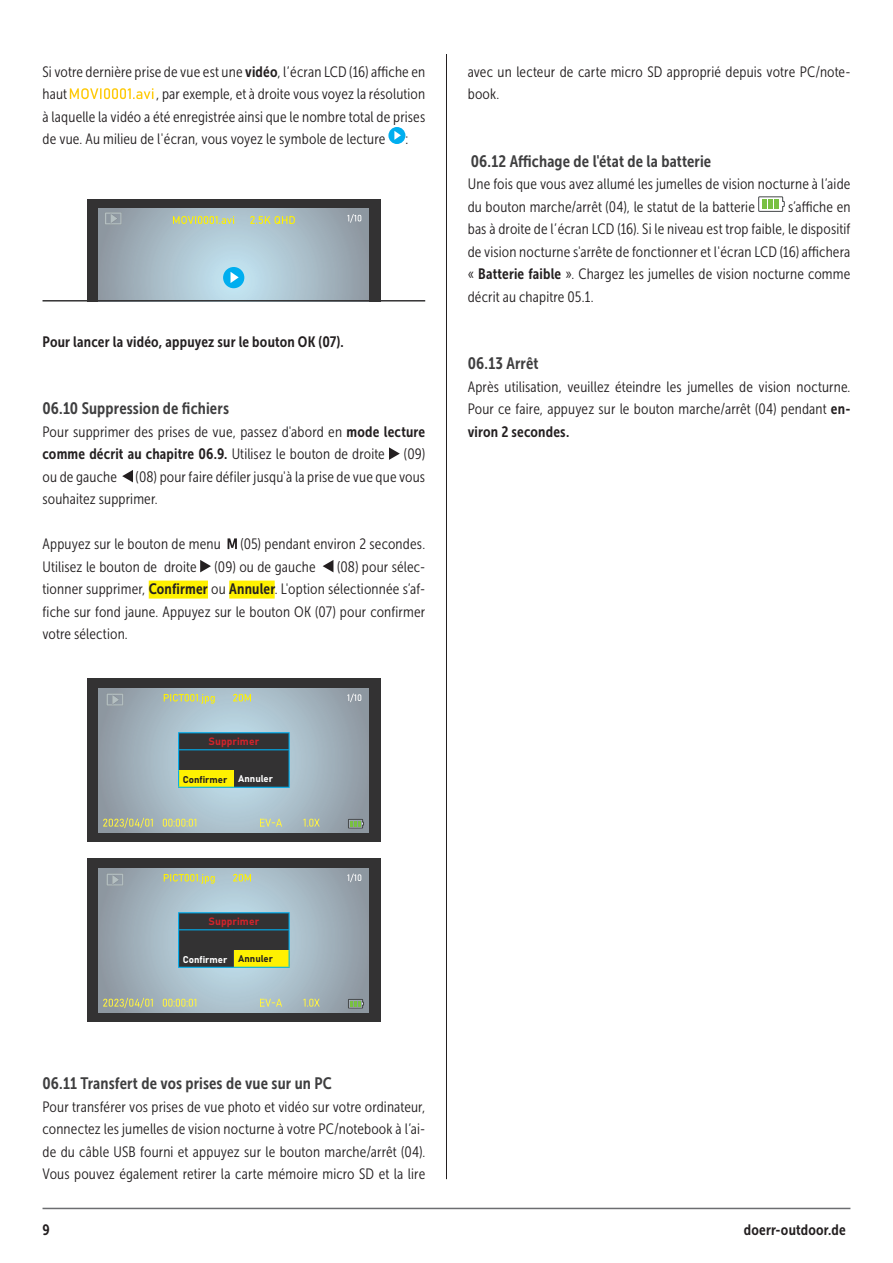
<style>
.page{position:relative;width:893px;height:1263px;background:#fff}
.page>*{position:absolute;margin:0;border:0;box-sizing:border-box;transform-origin:0 0}
.t1{font:16.5px "Museo Sans Cond 700";letter-spacing:.01em;color:#3e3e3f}
.t2{font:15px/22.5px "Museo Sans Cond 300";letter-spacing:.01em;color:#231f20}
.t3{font:15px "Museo Sans Cond 700";letter-spacing:.015em;color:#231f20}
.t4{font:10.5px "Bahnschrift";letter-spacing:.01em;color:#d1232a}
.t5{font:9.75px "Bahnschrift";color:#231f20}
.t6{font:9.75px "Bahnschrift";color:#fff}
.s1{font-family:"Museo Sans Cond 700"}
.s2{font-family:"Museo Sans Cond 300"}
.s3{color:#fff}
.s4{color:#231f20}
</style>
<div class="page">
<hr style="left:43px;top:1208px;width:807px;height:1px;background:#6c6d70">
<hr style="left:446px;top:54px;width:1px;height:1125px;background:#231f20">
<div style="left:149px;top:581px;width:59px;height:18px;background:#fff101"></div>
<div style="left:229px;top:581px;width:46px;height:18px;background:#fff101"></div>
<svg style="left:70px;top:88px;width:83px;height:11px"></svg>
<div style="left:388px;top:127px;width:17px;height:17px;background:#00aeef;border-radius:50%"></div>
<svg style="left:394px;top:131px;width:7px;height:9px"></svg>
<div style="left:87px;top:199px;width:294px;height:103px;background:#333233"></div>
<svg style="left:99px;top:208px;width:270px;height:92px;background:#a6bac5"></svg>
<svg style="left:347px;top:214px;width:14px;height:9px"></svg>
<svg style="left:173px;top:216px;width:122px;height:8px"></svg>
<div style="left:223px;top:267px;width:21px;height:21px;background:#00aeef;border-radius:50%"></div>
<svg style="left:231px;top:272px;width:8px;height:11px"></svg>
<hr style="left:43px;top:300px;width:382px;height:2px;background:#333233">
<svg style="left:105px;top:212px;width:17px;height:13px"></svg>
<svg style="left:389px;top:447px;width:11px;height:13px"></svg>
<svg style="left:122px;top:470px;width:11px;height:12px"></svg>
<svg style="left:228px;top:538px;width:9px;height:11px"></svg>
<svg style="left:200px;top:560px;width:11px;height:12px"></svg>
<svg style="left:323px;top:560px;width:10px;height:12px"></svg>
<div style="left:87px;top:678px;width:294px;height:164px;background:#333233"></div>
<svg style="left:99px;top:688px;width:270px;height:144px;background:#a2b3be"></svg>
<svg style="left:103px;top:818px;width:217px;height:10px;background:#b2c0ad"></svg>
<svg style="left:164px;top:694px;width:87px;height:10px"></svg>
<svg style="left:347px;top:694px;width:14px;height:8px"></svg>
<hr style="left:178px;top:732px;width:56px;height:1px;background:#00aeef">
<hr style="left:234px;top:732px;width:56px;height:1px;background:#00aeef">
<hr style="left:178px;top:787px;width:56px;height:1px;background:#00aeef">
<svg style="left:178px;top:733px;width:112px;height:54px"></svg>
<hr style="left:234px;top:787px;width:56px;height:1px;background:#00aeef">
<svg style="left:348px;top:819px;width:16px;height:9px"></svg>
<svg style="left:106px;top:693px;width:18px;height:13px"></svg>
<div style="left:87px;top:858px;width:294px;height:164px;background:#333233"></div>
<svg style="left:99px;top:868px;width:270px;height:144px;background:#a2b3be"></svg>
<svg style="left:103px;top:998px;width:217px;height:10px;background:#b2c0ad"></svg>
<svg style="left:164px;top:874px;width:87px;height:10px"></svg>
<svg style="left:347px;top:874px;width:14px;height:8px"></svg>
<svg style="left:348px;top:999px;width:16px;height:9px"></svg>
<svg style="left:106px;top:873px;width:18px;height:13px"></svg>
<hr style="left:178px;top:912px;width:56px;height:1px;background:#00aeef">
<hr style="left:234px;top:912px;width:56px;height:1px;background:#00aeef">
<hr style="left:178px;top:967px;width:56px;height:1px;background:#00aeef">
<svg style="left:178px;top:913px;width:112px;height:54px"></svg>
<hr style="left:234px;top:967px;width:56px;height:1px;background:#00aeef">
<svg style="left:758px;top:197px;width:26px;height:15px"></svg>
<hr style="left:775px;top:199px;width:4px;height:10px;background:#78c042">
<div style="left:768px;top:199px;width:5px;height:10px;background:#78c042"></div>
<div style="left:762px;top:199px;width:5px;height:10px;background:#78c042"></div>
<p class="t2" style="left:43px;top:60px;width:384px">Si votre dernière prise de vue est une <span class="s1">vidéo</span>, l’écran LCD (16) affiche en haut</p>
<p class="t2" style="left:43px;top:83px;width:384px;text-align:justify;text-indent:114px">, par exemple, et à droite vous voyez la résolution à laquelle la vidéo a été enregistrée ainsi que le nombre total de prises de vue. Au milieu de l'écran, vous voyez le symbole de lecture</p>
<p class="t2" style="left:405px;top:128px;width:4px">:</p>
<p class="t3" style="left:43px;top:333px;width:303px">Pour lancer la vidéo, appuyez sur le bouton OK (07).</p>
<p class="t1" style="left:43px;top:399px;width:188px">06.10 Suppression de fichiers</p>
<p class="t2" style="left:43px;top:420px;width:384px">Pour supprimer des prises de vue, passez d'abord en <span class="s1">mode lecture</span></p>
<p class="t3" style="left:43px;top:445px;width:344px">comme décrit au chapitre 06.9. <span class="s2">Utilisez le bouton de droite</span></p>
<p class="t2" style="left:43px;top:443px;width:384px;text-align:justify;text-indent:361px">(09) ou de gauche (08) pour faire défiler jusqu'à la prise de vue que vous souhaitez supprimer.</p>
<p class="t2" style="left:43px;top:533px;width:180px">Appuyez sur le bouton de menu</p>
<p class="t2" style="left:43px;top:533px;width:384px;text-indent:198px">(05) pendant environ 2 secondes.<br>Utilisez le bouton de droite (09) ou de gauche</p>
<p class="t2" style="left:43px;top:555px;width:384px;text-align:justify;text-indent:294px">(08) pour sélec&shy;tionner supprimer, <span class="s1">Confirmer</span> ou <span class="s1">Annuler</span>. L'option sélectionnée s’af&shy;fiche sur fond jaune. Appuyez sur le bouton OK (07) pour confirmer votre sélection.</p>
<p class="t4" style="left:208px;top:734px;width:52px">Supprimer</p>
<p class="t5" style="left:183px;top:772px;width:92px">Confirmer <span class="s3">Annuler</span></p>
<p class="t2" style="left:468px;top:60px;width:384px">avec un lecteur de carte micro SD approprié depuis votre PC/note&shy;book.</p>
<p class="t1" style="left:471px;top:152px;width:242px">06.12 Affichage de l'état de la batterie</p>
<p class="t2" style="left:468px;top:173px;width:384px">Une fois que vous avez allumé les jumelles de vision nocturne à l’aide du bouton marche/arrêt (04), le statut de la batterie</p>
<p class="t2" style="left:468px;top:195px;width:384px;text-align:justify;text-indent:320px">s’affiche en bas à droite de l’écran LCD (16). Si le niveau est trop faible, le dispositif de vision nocturne s'arrête de fonctionner et l'écran LCD (16) affichera « <span class="s1">Batterie faible</span> ». Chargez les jumelles de vision nocturne comme décrit au chapitre 05.1.</p>
<p class="t1" style="left:468px;top:354px;width:72px">06.13 Arrêt</p>
<p class="t2" style="left:468px;top:375px;width:384px">Après utilisation, veuillez éteindre les jumelles de vision nocturne.<br>Pour ce faire, appuyez sur le bouton marche/arrêt (04) pendant <span class="s1">en-</span></p>
<p class="t3" style="left:468px;top:423px;width:103px">viron 2 secondes.</p>
<p class="t4" style="left:208px;top:914px;width:52px">Supprimer</p>
<p class="t6" style="left:183px;top:952px;width:92px">Confirmer <span class="s4">Annuler</span></p>
<p class="t1" style="left:43px;top:1074px;width:291px">06.11 Transfert de vos prises de vue sur un PC</p>
<p class="t2" style="left:43px;top:1095px;width:384px;text-align:justify">Pour transférer vos prises de vue photo et vidéo sur votre ordinateur, connectez les jumelles de vision nocturne à votre PC/notebook à l’ai&shy;de du câble USB fourni et appuyez sur le bouton marche/arrêt (04).<br>Vous pouvez également retirer la carte mémoire micro SD et la lire</p>
<p class="t3" style="left:43px;top:1222px;width:9px">9</p>
<p class="t3" style="left:744px;top:1222px;width:103px">doerr-outdoor.de</p>
</div>
